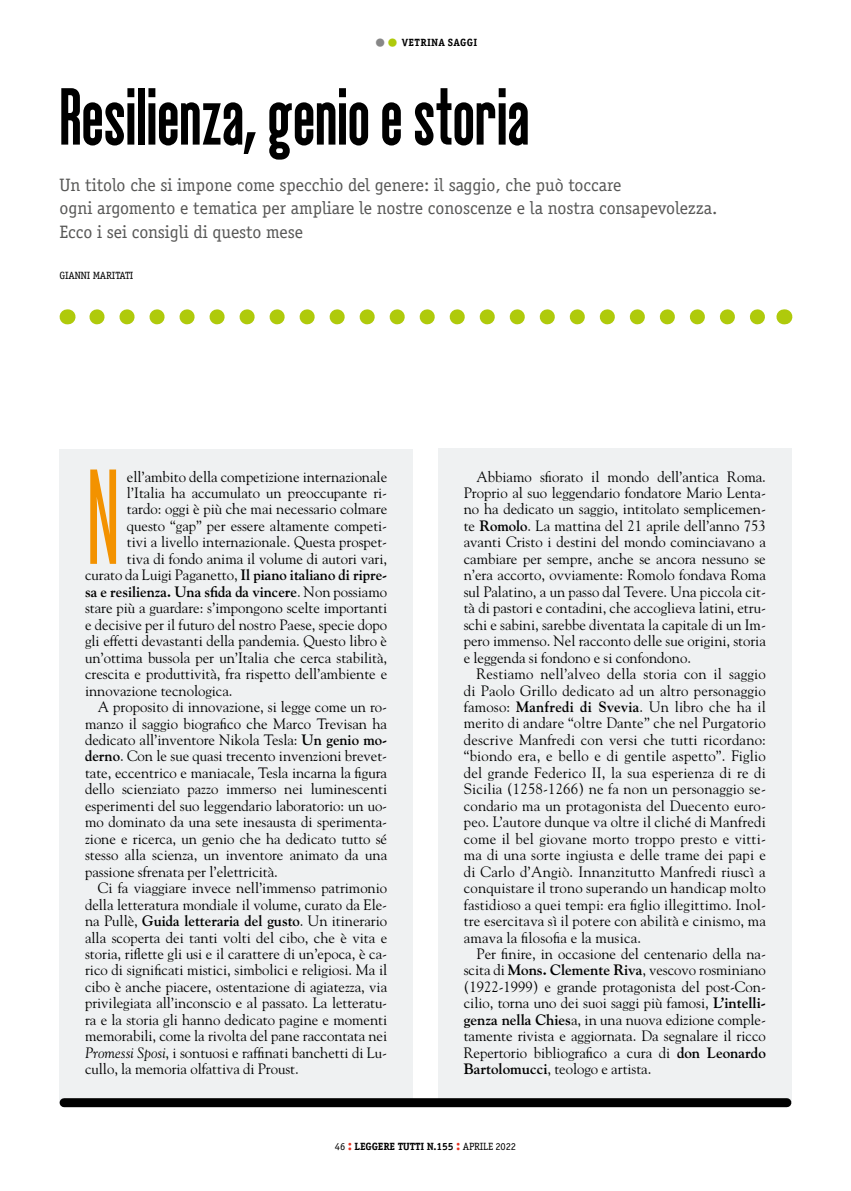
<style>
.page{position:relative;width:851px;height:1191px;background:#fff}
.page>*{position:absolute;margin:0;border:0;box-sizing:border-box;transform-origin:0 0}
.t1{font:500 117.9px "Cactus";color:#f39200}
.t2{font:700 70.5px "Cactus";color:#000}
.t3{font:700 43.5px "Officina Serif";color:#878787}
.t4{font:18px/23.2px "Officina Serif";letter-spacing:-.005em;color:#575756}
.t5{font:15px/16.5px "Goudy Std";letter-spacing:-.005em;color:#000;text-align:justify}
.t6{font:700 15px "Goudy Std";letter-spacing:-.005em;color:#000}
.t7{font:700 10.5px "Officina Serif";letter-spacing:-.02em;color:#000}
.t8{font:10.5px "Officina Serif";letter-spacing:-.015em;color:#000}
.t9{font:700 10.5px "Officina Serif";letter-spacing:.025em;color:#000}
.s1{color:#afca0b}
.s2{font-weight:700}
.s3{font-weight:400}
.s4{font-style:italic}
.s5{font-family:"Officina Sans";font-size:14.55px;color:#e63323}
</style>
<div class="page">
<svg style="left:97px;top:309px;width:668px;height:15px"></svg>
<svg style="left:67px;top:309px;width:1px;height:15px"></svg>
<svg style="left:783px;top:309px;width:1px;height:15px"></svg>
<div style="left:60px;top:448px;width:352px;height:654px;background:#eff1f2"></div>
<div style="left:438px;top:448px;width:353px;height:653px;background:#eff1f2"></div>
<div style="left:64px;top:1098px;width:722px;height:9px;background:#000"></div>
<h3 class="t3" style="left:373px;top:4px;width:27px">.<span class="s1">.</span></h3>
<p class="t9" style="left:402px;top:36px;width:77px">VETRINA SAGGI</p>
<h2 class="t2" style="left:60px;top:71px;width:471px">Resilienza, genio e storia</h2>
<p class="t4" style="left:60px;top:173px;width:659px">Un titolo che si impone come specchio del genere: il saggio, che può toccare<br>ogni argomento e tematica per ampliare le nostre conoscenze e la nostra consapevolezza.<br>Ecco i sei consigli di questo mese</p>
<p class="t8" style="left:60px;top:269px;width:75px">GIANNI MARITATI</p>
<h1 class="t1" style="left:85px;top:440px;width:38px">N</h1>
<p class="t5" style="left:127px;top:468px;width:262px">ell’ambito della competizione internazionale</p>
<p class="t5" style="left:127px;top:484px;width:262px">l’Italia ha accumulato un preoccupante ri-</p>
<p class="t5" style="left:127px;top:501px;width:262px">tardo: oggi è più che mai necessario colmare</p>
<p class="t5" style="left:127px;top:517px;width:262px">questo “gap” per essere altamente competi-</p>
<p class="t5" style="left:127px;top:534px;width:262px">tivi a livello internazionale. Questa prospet-</p>
<p class="t5" style="left:127px;top:550px;width:262px">tiva di fondo anima il volume di autori vari,</p>
<p class="t5" style="left:85px;top:566px;width:303px">curato da Luigi Paganetto, <span class="s2">Il piano italiano di ripre-</span></p>
<p class="t6" style="left:85px;top:582px;width:303px">sa e resilienza. Una sfida da vincere<span class="s3">. Non possiamo</span></p>
<p class="t5" style="left:85px;top:599px;width:303px">stare più a guardare: s’impongono scelte importanti</p>
<p class="t5" style="left:85px;top:616px;width:303px">e decisive per il futuro del nostro Paese, specie dopo</p>
<p class="t5" style="left:85px;top:632px;width:303px">gli effetti devastanti della pandemia. Questo libro è</p>
<p class="t5" style="left:85px;top:649px;width:303px">un’ottima bussola per un’Italia che cerca stabilità,</p>
<p class="t5" style="left:85px;top:665px;width:303px">crescita e produttività, fra rispetto dell’ambiente e</p>
<p class="t5" style="left:85px;top:682px;width:149px">innovazione tecnologica.</p>
<p class="t5" style="left:98px;top:698px;width:291px">A proposito di innovazione, si legge come un ro-</p>
<p class="t5" style="left:85px;top:715px;width:303px">manzo il saggio biografico che Marco Trevisan ha</p>
<p class="t5" style="left:85px;top:731px;width:303px">dedicato all’inventore Nikola Tesla: <span class="s2">Un genio mo-</span></p>
<p class="t5" style="left:85px;top:748px;width:303px"><span class="s2">derno</span>. Con le sue quasi trecento invenzioni brevet-</p>
<p class="t5" style="left:85px;top:764px;width:303px">tate, eccentrico e maniacale, Tesla incarna la figura</p>
<p class="t5" style="left:85px;top:780px;width:303px">dello scienziato pazzo immerso nei luminescenti</p>
<p class="t5" style="left:85px;top:797px;width:303px">esperimenti del suo leggendario laboratorio: un uo-</p>
<p class="t5" style="left:85px;top:813px;width:303px">mo dominato da una sete inesausta di sperimenta-</p>
<p class="t5" style="left:85px;top:830px;width:303px">zione e ricerca, un genio che ha dedicato tutto sé</p>
<p class="t5" style="left:85px;top:846px;width:303px">stesso alla scienza, un inventore animato da una</p>
<p class="t5" style="left:85px;top:863px;width:194px">passione sfrenata per l’elettricità.</p>
<p class="t5" style="left:98px;top:879px;width:291px">Ci fa viaggiare invece nell’immenso patrimonio</p>
<p class="t5" style="left:85px;top:896px;width:303px">della letteratura mondiale il volume, curato da Ele-</p>
<p class="t6" style="left:85px;top:912px;width:303px"><span class="s3">na Pullè,</span> Guida letteraria del gusto<span class="s3">. Un itinerario</span></p>
<p class="t5" style="left:85px;top:929px;width:303px">alla scoperta dei tanti volti del cibo, che è vita e</p>
<p class="t5" style="left:85px;top:945px;width:303px">storia, riflette gli usi e il carattere di un’epoca, è ca-</p>
<p class="t5" style="left:85px;top:962px;width:303px">rico di significati mistici, simbolici e religiosi. Ma il</p>
<p class="t5" style="left:85px;top:978px;width:303px">cibo è anche piacere, ostentazione di agiatezza, via</p>
<p class="t5" style="left:85px;top:994px;width:303px">privilegiata all’inconscio e al passato. La letteratu-</p>
<p class="t5" style="left:85px;top:1011px;width:303px">ra e la storia gli hanno dedicato pagine e momenti</p>
<p class="t5" style="left:85px;top:1027px;width:303px">memorabili, come la rivolta del pane raccontata nei</p>
<p class="t5" style="left:85px;top:1044px;width:303px"><span class="s4">Promessi Sposi</span>, i sontuosi e raffinati banchetti di Lu-</p>
<p class="t5" style="left:85px;top:1060px;width:215px">cullo, la memoria olfattiva di Proust.</p>
<p class="t5" style="left:463px;top:468px;width:303px;text-indent:13px">Abbiamo sfiorato il mondo dell’antica Roma.<br>Proprio al suo leggendario fondatore Mario Lenta&shy;no ha dedicato un saggio, intitolato semplicemen&shy;te <span class="s2">Romolo</span>. La mattina del 21 aprile dell’anno 753 avanti Cristo i destini del mondo cominciavano a cambiare per sempre, anche se ancora nessuno se n’era accorto, ovviamente: Romolo fondava Roma sul Palatino, a un passo dal Tevere. Una piccola cit&shy;tà di pastori e contadini, che accoglieva latini, etru&shy;schi e sabini, sarebbe diventata la capitale di un Im&shy;pero immenso. Nel racconto delle sue origini, storia e leggenda si fondono e si confondono.</p>
<p class="t5" style="left:463px;top:665px;width:303px;text-indent:13px">Restiamo nell’alveo della storia con il saggio di Paolo Grillo dedicato ad un altro personaggio famoso: <span class="s2">Manfredi di Svevia</span>. Un libro che ha il merito di andare “oltre Dante” che nel Purgatorio descrive Manfredi con versi che tutti ricordano: “biondo era, e bello e di gentile aspetto”. Figlio del grande Federico II, la sua esperienza di re di Sicilia (1258-1266) ne fa non un personaggio se&shy;condario ma un protagonista del Duecento euro&shy;peo. L’autore dunque va oltre il cliché di Manfredi come il bel giovane morto troppo presto e vitti&shy;ma di una sorte ingiusta e delle trame dei papi e di Carlo d’Angiò. Innanzitutto Manfredi riuscì a conquistare il trono superando un handicap molto fastidioso a quei tempi: era figlio illegittimo. Inol&shy;tre esercitava sì il potere con abilità e cinismo, ma amava la filosofia e la musica.</p>
<p class="t5" style="left:463px;top:945px;width:303px;text-indent:13px">Per finire, in occasione del centenario della na&shy;scita di <span class="s2">Mons. Clemente Riva</span>, vescovo rosminiano (1922-1999) e grande protagonista del post-Con&shy;cilio, torna uno dei suoi saggi più famosi, <span class="s2">L’intelli&shy;genza nella Chies</span>a, in una nuova edizione comple&shy;tamente rivista e aggiornata. Da segnalare il ricco Repertorio bibliografico a cura di <span class="s2">don Leonardo Bartolomucci</span>, teologo e artista.</p>
<p class="t7" style="left:335px;top:1140px;width:182px"><span class="s3">46</span> <span class="s5">:</span> LEGGERE TUTTI N.155 <span class="s5">:</span> <span class="s3">APRILE 2022</span></p>
</div>
